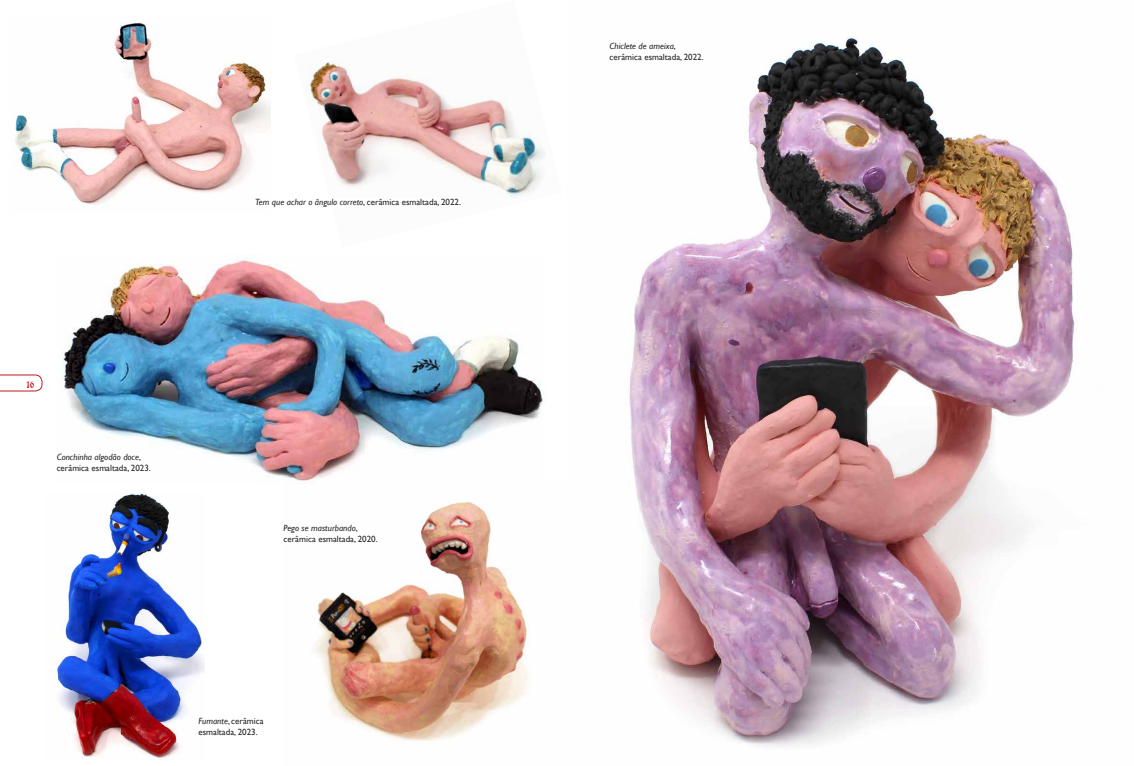
<style>
.page{position:relative;width:1134px;height:766px;background:#fff}
.page>*{position:absolute;margin:0;border:0;box-sizing:border-box;transform-origin:0 0}
.t1{font:11px "Eckmann D";color:#bd1b21}
.t2{font:9px/10.8px "Gill Sans";color:#000}
.t3{font:italic 9px "Gill Sans";color:#000}
.s1{font-style:italic}
.s2{font-style:normal}
</style>
<div class="page">
<svg style="left:0;top:374px;width:43px;height:18px"></svg>
<img style="left:57px;top:493px;width:147px;height:266px">
<img style="left:15px;top:22px;width:256px;height:183px">
<img style="left:306px;top:62px;width:239px;height:135px">
<img style="left:629px;top:37px;width:446px;height:710px">
<div style="left:609px;top:43px;width:94px;height:19px;background:#fff"></div>
<img style="left:296px;top:483px;width:235px;height:258px">
<img style="left:61px;top:257px;width:485px;height:226px">
<div style="left:57px;top:454px;width:93px;height:19px;background:#fff"></div>
<div style="left:198px;top:717px;width:66px;height:20px;background:#fff"></div>
<div style="left:283px;top:524px;width:94px;height:20px;background:#fff"></div>
<div style="left:255px;top:198px;width:207px;height:9px;background:#fff"></div>
<p class="t1" style="left:26px;top:378px;width:10px">16</p>
<p class="t2" style="left:57px;top:451px;width:96px"><span class="s1">Conchinha algodão doce</span>, cerâmica esmaltada, 2023.</p>
<p class="t3" style="left:255px;top:196px;width:207px">Tem que achar o ângulo correto<span class="s2">, cerâmica esmaltada, 2022.</span></p>
<p class="t2" style="left:283px;top:522px;width:96px"><span class="s1">Pego se masturbando</span>, cerâmica esmaltada, 2020.</p>
<p class="t2" style="left:198px;top:715px;width:67px"><span class="s1">Fumante</span>, cerâmica esmaltada, 2023.</p>
<p class="t2" style="left:609px;top:40px;width:96px"><span class="s1">Chiclete de ameixa</span>, cerâmica esmaltada, 2022.</p>
</div>
